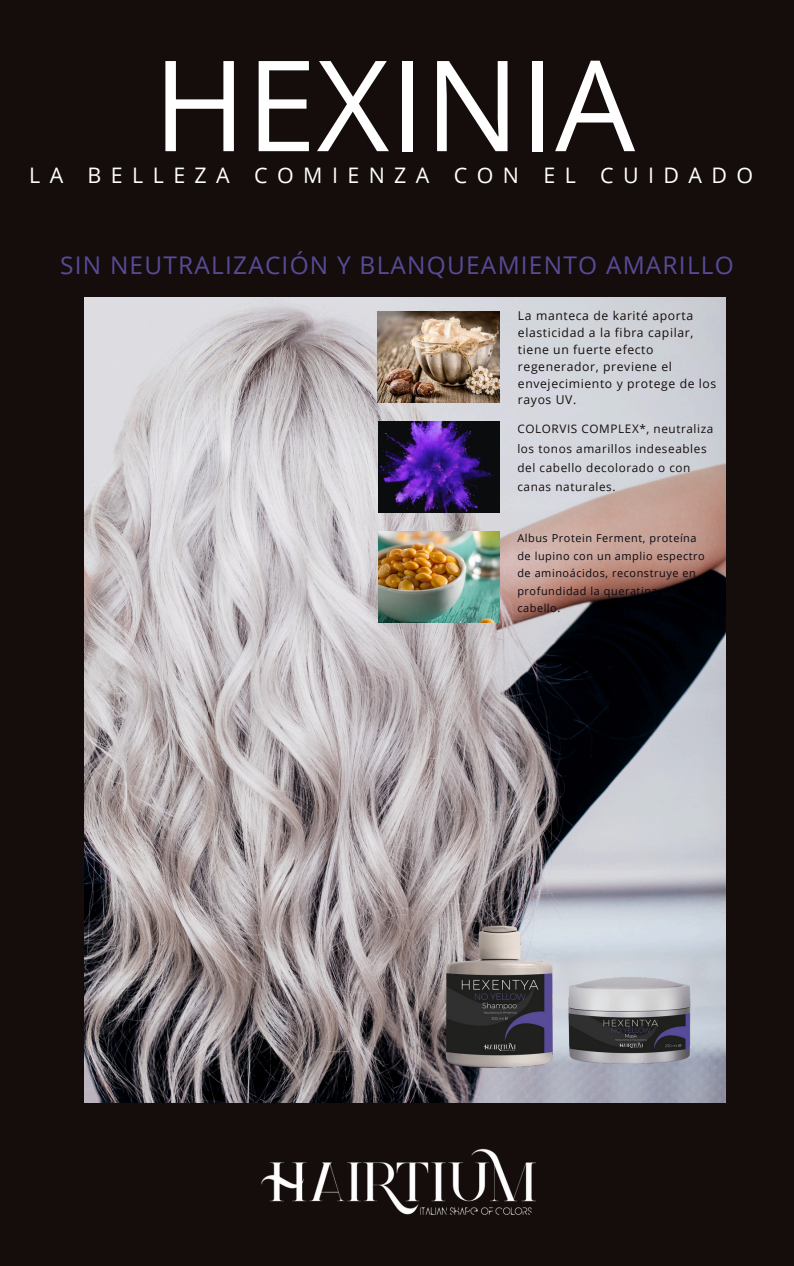
<style>
.page{position:relative;width:794px;height:1266px;background:#fff}
.page>*{position:absolute;margin:0;border:0;box-sizing:border-box;transform-origin:0 0}
.t1{font:126.23px "Open Sans";color:#fff}
.t2{font:24.45px "Open Sans";letter-spacing:.05em;color:#574b97}
.t3{font:21.38px "Open Sans";letter-spacing:.44em;color:#fff}
.t4{font:12.15px/16.9px "Open Sans";letter-spacing:.05em;color:#150d0c}
.t5{font:11.77px/19.1px "Open Sans";letter-spacing:.05em;color:#150d0c}
.t6{font:10.88px/17.4px "Open Sans";letter-spacing:.05em;color:#070911}
</style>
<div class="page">
<div style="left:0;top:0;width:793px;height:1266px;background:#150d0c"></div>
<img style="left:261px;top:1148px;width:275px;height:67px">
<img style="left:85px;top:298px;width:640px;height:805px">
<img style="left:377px;top:311px;width:122px;height:92px">
<img style="left:430px;top:915px;width:139px;height:167px">
<img style="left:546px;top:958px;width:163px;height:124px">
<img style="left:378px;top:421px;width:121px;height:92px">
<img style="left:378px;top:531px;width:121px;height:91px">
<p class="t1" style="left:153px;top:16px;width:483px">HEXINIA</p>
<p class="t3" style="left:254px;top:160px;width:177px">COMIENZ A</p>
<p class="t3" style="left:453px;top:160px;width:67px">CON</p>
<p class="t3" style="left:543px;top:160px;width:211px">EL CUIDADO</p>
<p class="t3" style="left:29px;top:160px;width:202px">LA BELLEZA</p>
<p class="t2" style="left:60px;top:248px;width:674px">SIN NEUTRALIZACIÓN Y BLANQUEAMIENTO AMARILLO</p>
<h2 class="t4" style="left:517px;top:307px;width:200px">La manteca de karité aporta elasticidad a la fibra capilar, tiene un fuerte efecto regenerador, previene el envejecimiento y protege de los rayos UV.</h2>
<h1 class="t5" style="left:517px;top:419px;width:197px">COLORVIS COMPLEX*, neutraliza los tonos amarillos indeseables del cabello decolorado o con canas naturales.</h1>
<p class="t6" style="left:517px;top:529px;width:189px">Albus Protein Ferment, proteína de lupino con un amplio espectro de aminoácidos, reconstruye en profundidad la queratina del cabello.</p>
</div>
